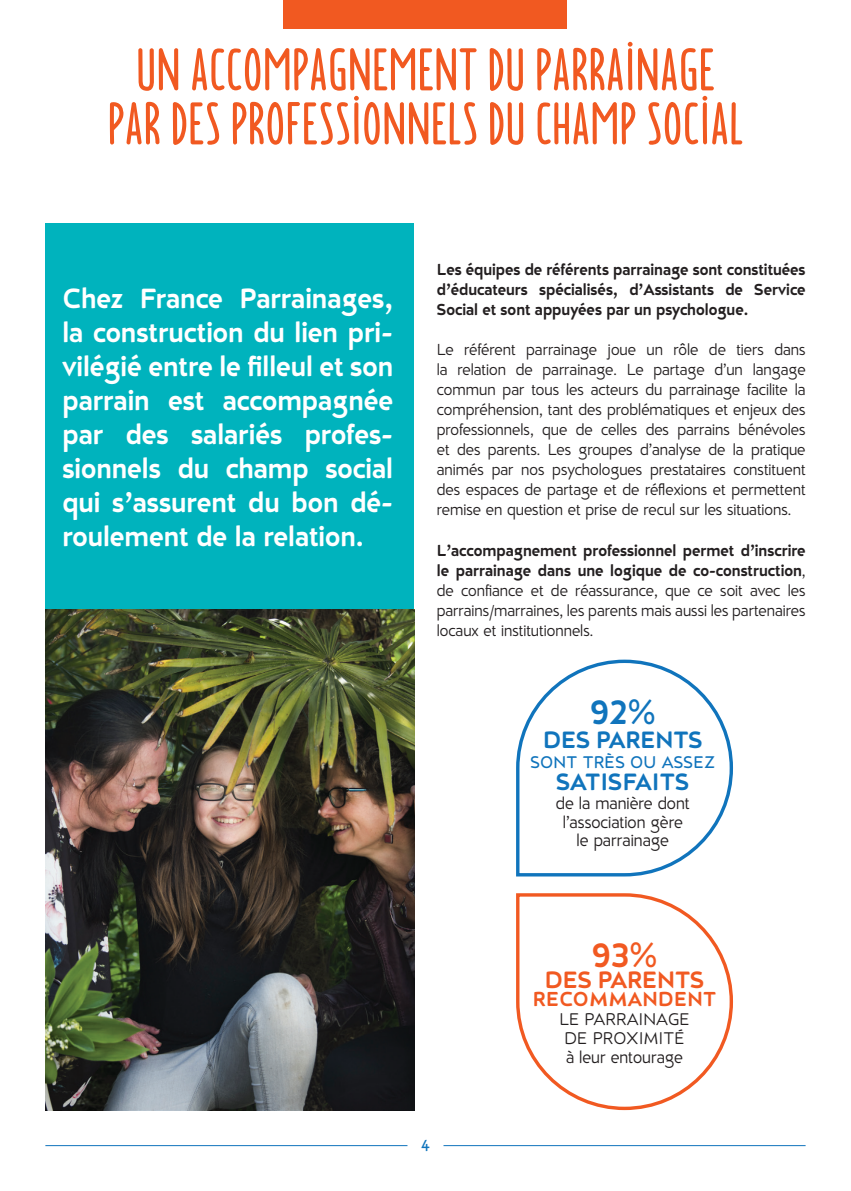
<style>
.page{position:relative;width:851px;height:1191px;background:#fff}
.page>*{position:absolute;margin:0;border:0;box-sizing:border-box;transform-origin:0 0}
.t1{font:60px/54px "Borden";color:#f15921;text-align:center}
.t2{font:700 34px "D Hanna Soft";color:#f15921}
.t3{font:700 34px "D Hanna Soft";color:#1074bc}
.t4{font:700 28px/34px "D Hanna Soft";color:#fff;text-align:justify}
.t5{font:700 23.8px "D Hanna Soft";letter-spacing:-.01em;color:#f15921}
.t6{font:700 23.8px "D Hanna Soft";letter-spacing:-.01em;color:#1074bc}
.t7{font:700 23.8px "D Hanna Soft";letter-spacing:.01em;color:#1074bc}
.t8{font:700 20.4px "D Hanna Soft";letter-spacing:.01em;color:#f15921}
.t9{font:17px/18.8px "D Hanna Soft";color:#231f20}
.t10{font:17px "D Hanna Soft";letter-spacing:.01em;color:#1074bc}
.t11{font:16px/20px "D Hanna Soft";color:#231f20;text-align:justify}
.t12{font:700 16px/20px "D Hanna Soft";color:#231f20;text-align:justify}
.t13{font:16px "D Hanna Soft";color:#1074bc}
.s1{font-weight:700}
</style>
<div class="page">
<hr style="left:45px;top:1145px;width:362px;height:1px;background:#1074bc">
<hr style="left:443px;top:1145px;width:362px;height:1px;background:#1074bc">
<div style="left:283px;top:0;width:284px;height:28px;background:#f15921"></div>
<div style="left:45px;top:223px;width:369px;height:426px;background:#00b3bd"></div>
<img style="left:45px;top:609px;width:369px;height:501px">
<svg style="left:516px;top:893px;width:217px;height:218px"></svg>
<svg style="left:516px;top:659px;width:217px;height:218px"></svg>
<h1 class="t1" style="left:107px;top:39px;width:637px">UN ACCOMPAGNEMENT DU PARRAINAGE<br>PAR DES PROFESSIONNELS DU CHAMP SOCIAL</h1>
<h3 class="t4" style="left:62px;top:281px;width:332px">Chez France Parrainages, la construction du lien pri&shy;vilégié entre le filleul et son parrain est accompagnée par des salariés profes&shy;sionnels du champ social qui s’assurent du bon dé&shy;roulement de la relation.</h3>
<p class="t12" style="left:437px;top:260px;width:370px">Les équipes de référents parrainage sont constituées d’éducateurs spécialisés, d’Assistants de Service Social et sont appuyées par un psychologue.</p>
<p class="t11" style="left:437px;top:340px;width:370px">Le référent parrainage joue un rôle de tiers dans la relation de parrainage. Le partage d’un langage commun par tous les acteurs du parrainage facilite la compréhension, tant des problématiques et enjeux des professionnels, que de celles des parrains bénévoles et des parents. Les groupes d’analyse de la pratique animés par nos psychologues prestataires constituent des espaces de partage et de réflexions et permettent remise en question et prise de recul sur les situations.</p>
<p class="t11" style="left:437px;top:540px;width:370px"><span class="s1">L’accompagnement professionnel permet d’inscrire le parrainage dans une logique de co-construction</span>, de confiance et de réassurance, que ce soit avec les parrains/marraines, les parents mais aussi les partenaires locaux et institutionnels.</p>
<h2 class="t3" style="left:589px;top:690px;width:68px">92%</h2>
<h3 class="t6" style="left:543px;top:724px;width:161px">DES PARENTS</h3>
<p class="t10" style="left:530px;top:751px;width:186px">SONT TRÈS OU ASSEZ</p>
<h3 class="t7" style="left:556px;top:766px;width:135px">SATISFAITS</h3>
<p class="t9" style="left:556px;top:794px;width:135px;text-align:center">de la manière dont l’association gère le parrainage</p>
<p class="t13" style="left:421px;top:1135px;width:10px">4</p>
<h2 class="t2" style="left:591px;top:933px;width:68px">93%</h2>
<h3 class="t5" style="left:544px;top:964px;width:161px">DES PARENTS</h3>
<p class="t8" style="left:532px;top:986px;width:185px">RECOMMANDENT</p>
<p class="t9" style="left:559px;top:1010px;width:132px">LE PARRAINAGE<br>DE PROXIMITÉ à leur entourage</p>
</div>
